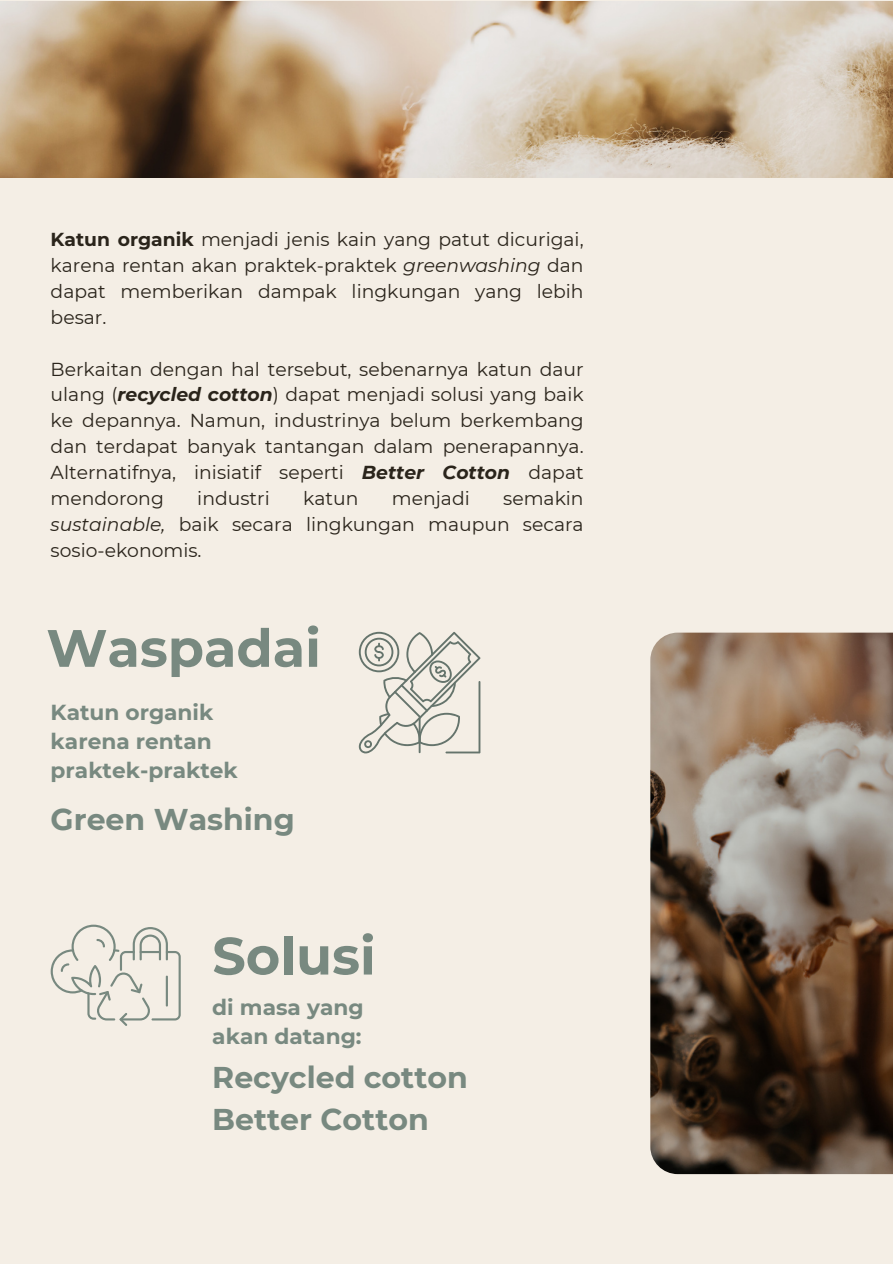
<style>
.page{position:relative;width:893px;height:1264px;background:#fff}
.page>*{position:absolute;margin:0;border:0;box-sizing:border-box;transform-origin:0 0}
.t1{font:700 52.5px "Montserrat";color:#788980}
.t2{font:700 30px/41.7px "Montserrat";color:#788980}
.t3{font:700 21.75px/29.2px "Montserrat";color:#788980}
.t4{font:18.75px/25.8px "Montserrat";color:#2a241b;text-align:justify}
.s1{font-weight:700}
.s2{font-style:italic}
.s3{font-weight:700;font-style:italic}
</style>
<div class="page">
<div style="left:0;top:0;width:892px;height:1263px;background:#f4eee5"></div>
<img style="left:650px;top:632px;width:242px;height:542px">
<img style="left:0;top:1px;width:892px;height:177px">
<svg style="left:358px;top:631px;width:122px;height:122px"></svg>
<svg style="left:51px;top:924px;width:130px;height:101px"></svg>
<p class="t4" style="left:51px;top:226px;width:534px"><span class="s1">Katun organik</span> menjadi jenis kain yang patut dicurigai, karena rentan akan praktek-praktek <span class="s2">greenwashing</span> dan dapat memberikan dampak lingkungan yang lebih besar.</p>
<p class="t4" style="left:51px;top:356px;width:534px">Berkaitan dengan hal tersebut, sebenarnya katun daur ulang (<span class="s3">recycled cotton</span>) dapat menjadi solusi yang baik ke depannya. Namun, industrinya belum berkembang dan terdapat banyak tantangan dalam penerapannya.<br>Alternatifnya, inisiatif seperti <span class="s3">Better Cotton</span> dapat mendorong</p>
<p class="t4" style="left:197px;top:485px;width:74px">industri</p>
<p class="t4" style="left:303px;top:485px;width:57px">katun</p>
<p class="t4" style="left:392px;top:485px;width:79px">menjadi</p>
<p class="t4" style="left:51px;top:485px;width:534px;text-indent:452px">semakin <span class="s2">sustainable,</span> baik secara lingkungan maupun secara sosio-ekonomis.</p>
<h1 class="t1" style="left:46px;top:616px;width:276px">Waspadai</h1>
<p class="t3" style="left:51px;top:697px;width:189px">Katun organik karena rentan praktek-praktek</p>
<h2 class="t2" style="left:51px;top:798px;width:245px">Green Washing</h2>
<h1 class="t1" style="left:212px;top:923px;width:165px">Solusi</h1>
<p class="t3" style="left:212px;top:992px;width:153px">di masa yang akan datang:</p>
<h2 class="t2" style="left:212px;top:1056px;width:257px">Recycled cotton<br>Better Cotton</h2>
</div>
